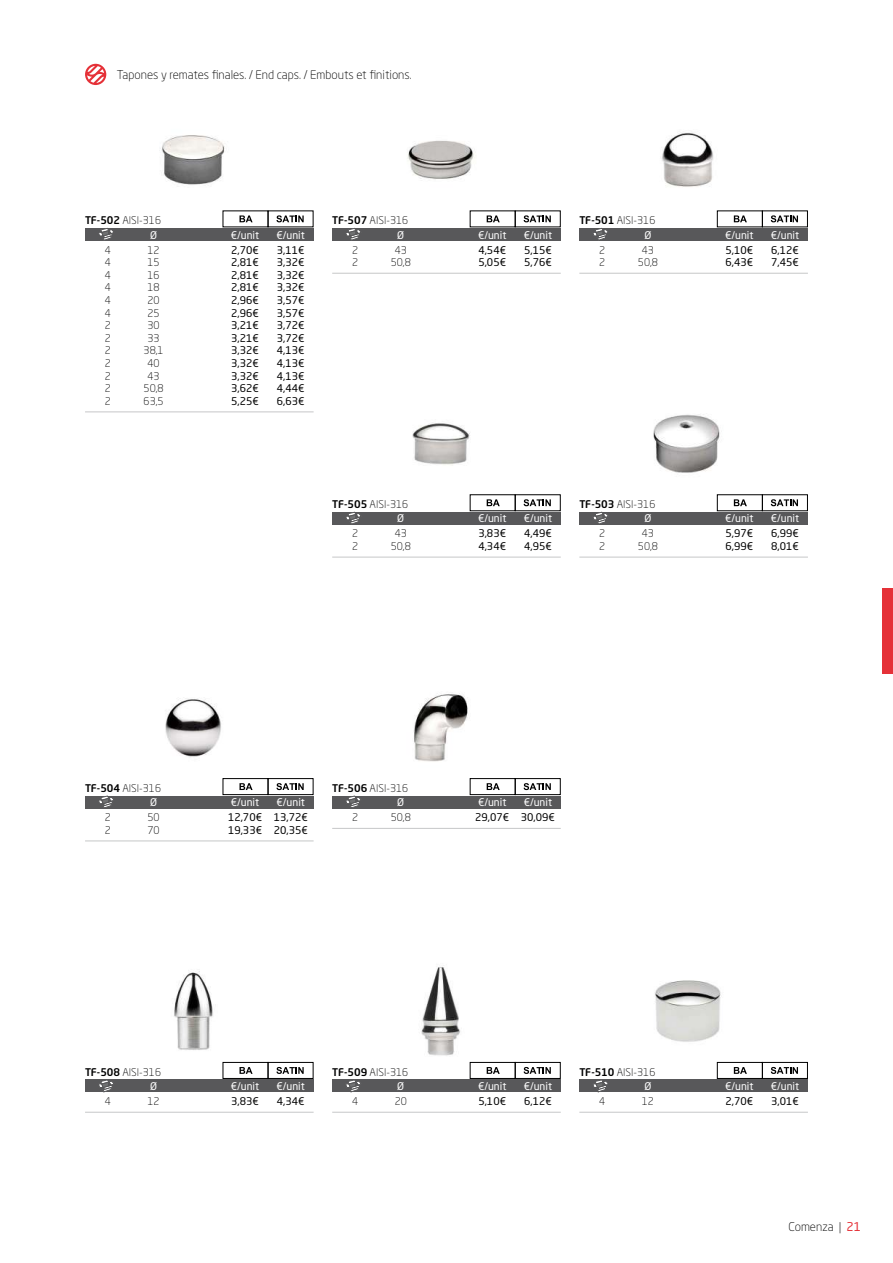
<style>
.page{position:relative;width:893px;height:1263px;background:#fff}
.page>*{position:absolute;margin:0;border:0;box-sizing:border-box;transform-origin:0 0}
.t1{font:300 12px "Neo Sans Std";color:#000}
.t2{font:10.5px/12.6px "Neo Sans Std";color:#000}
.t3{font:300 10.5px/12.6px "Neo Sans Std";color:#000}
.t4{font:10.5px "Neo Sans Std";color:#fff}
.s1{font-weight:500}
.s2{font-weight:400;color:#fff}
.s3{font-weight:400;color:#e53138}
</style>
<div class="page">
<div style="left:882px;top:589px;width:11px;height:85px;background:#e53138"></div>
<svg style="left:85px;top:64px;width:21px;height:21px"></svg>
<div style="left:85px;top:228px;width:229px;height:13px;background:#58585a"></div>
<img style="left:162px;top:135px;width:63px;height:50px">
<svg style="left:239px;top:215px;width:14px;height:7px"></svg>
<svg style="left:276px;top:215px;width:28px;height:7px"></svg>
<hr style="left:85px;top:411px;width:229px;height:1px;background:#c6c7c8">
<svg style="left:99px;top:227px;width:14px;height:13px"></svg>
<div style="left:332px;top:228px;width:229px;height:13px;background:#58585a"></div>
<img style="left:407px;top:140px;width:68px;height:72px">
<svg style="left:487px;top:215px;width:13px;height:7px"></svg>
<svg style="left:524px;top:215px;width:27px;height:7px"></svg>
<hr style="left:332px;top:273px;width:229px;height:1px;background:#c6c7c8">
<svg style="left:346px;top:227px;width:14px;height:13px"></svg>
<div style="left:579px;top:228px;width:229px;height:13px;background:#58585a"></div>
<img style="left:661px;top:133px;width:56px;height:79px">
<svg style="left:734px;top:215px;width:13px;height:7px"></svg>
<svg style="left:771px;top:215px;width:27px;height:7px"></svg>
<hr style="left:579px;top:273px;width:229px;height:1px;background:#c6c7c8">
<svg style="left:593px;top:227px;width:15px;height:13px"></svg>
<div style="left:332px;top:512px;width:229px;height:13px;background:#58585a"></div>
<img style="left:412px;top:422px;width:58px;height:74px">
<svg style="left:487px;top:499px;width:13px;height:7px"></svg>
<svg style="left:524px;top:499px;width:27px;height:7px"></svg>
<hr style="left:332px;top:557px;width:229px;height:1px;background:#c6c7c8">
<svg style="left:346px;top:511px;width:14px;height:13px"></svg>
<div style="left:579px;top:512px;width:229px;height:13px;background:#58585a"></div>
<img style="left:653px;top:414px;width:67px;height:82px">
<svg style="left:734px;top:499px;width:13px;height:7px"></svg>
<svg style="left:771px;top:499px;width:27px;height:7px"></svg>
<hr style="left:579px;top:557px;width:229px;height:1px;background:#c6c7c8">
<svg style="left:593px;top:511px;width:15px;height:13px"></svg>
<div style="left:85px;top:796px;width:229px;height:12px;background:#58585a"></div>
<img style="left:165px;top:698px;width:56px;height:59px">
<div style="left:222px;top:778px;width:47px;height:17px;border:1px solid #000"></div>
<svg style="left:239px;top:783px;width:14px;height:7px"></svg>
<div style="left:268px;top:778px;width:46px;height:17px;border:1px solid #000"></div>
<svg style="left:276px;top:783px;width:28px;height:7px"></svg>
<hr style="left:85px;top:840px;width:229px;height:1px;background:#c6c7c8">
<svg style="left:97px;top:795px;width:18px;height:14px"></svg>
<div style="left:332px;top:796px;width:229px;height:12px;background:#58585a"></div>
<img style="left:414px;top:693px;width:56px;height:87px">
<div style="left:470px;top:778px;width:46px;height:17px;border:1px solid #000"></div>
<svg style="left:487px;top:783px;width:13px;height:7px"></svg>
<div style="left:515px;top:778px;width:46px;height:17px;border:1px solid #000"></div>
<svg style="left:524px;top:783px;width:27px;height:7px"></svg>
<hr style="left:332px;top:828px;width:229px;height:1px;background:#c6c7c8">
<svg style="left:344px;top:795px;width:19px;height:14px"></svg>
<div style="left:85px;top:1079px;width:229px;height:13px;background:#58585a"></div>
<img style="left:174px;top:970px;width:87px;height:92px">
<div style="left:222px;top:1062px;width:47px;height:17px;border:1px solid #000"></div>
<svg style="left:239px;top:1067px;width:14px;height:7px"></svg>
<div style="left:268px;top:1062px;width:46px;height:17px;border:1px solid #000"></div>
<svg style="left:276px;top:1067px;width:28px;height:7px"></svg>
<hr style="left:85px;top:1112px;width:229px;height:1px;background:#c6c7c8">
<svg style="left:99px;top:1080px;width:14px;height:13px"></svg>
<div style="left:332px;top:1079px;width:229px;height:13px;background:#58585a"></div>
<img style="left:421px;top:965px;width:87px;height:99px">
<div style="left:470px;top:1062px;width:46px;height:17px;border:1px solid #000"></div>
<svg style="left:487px;top:1067px;width:13px;height:7px"></svg>
<div style="left:515px;top:1062px;width:46px;height:17px;border:1px solid #000"></div>
<svg style="left:524px;top:1067px;width:27px;height:7px"></svg>
<hr style="left:332px;top:1112px;width:229px;height:1px;background:#c6c7c8">
<svg style="left:346px;top:1080px;width:14px;height:13px"></svg>
<div style="left:579px;top:1079px;width:229px;height:13px;background:#58585a"></div>
<img style="left:655px;top:980px;width:101px;height:84px">
<div style="left:717px;top:1062px;width:46px;height:17px;border:1px solid #000"></div>
<svg style="left:734px;top:1067px;width:13px;height:7px"></svg>
<div style="left:762px;top:1062px;width:46px;height:17px;border:1px solid #000"></div>
<svg style="left:771px;top:1067px;width:27px;height:7px"></svg>
<hr style="left:579px;top:1112px;width:229px;height:1px;background:#c6c7c8">
<svg style="left:593px;top:1080px;width:15px;height:13px"></svg>
<p class="t1" style="left:117px;top:67px;width:296px">Tapones y remates finales. / End caps. / Embouts et finitions.</p>
<p class="t3" style="left:150px;top:213px;width:12px;line-height:14.4px;text-indent:-65px"><span class="s1">TF-502</span> AISI-316<br><span class="s2">Ø</span></p>
<p class="t3" style="left:144px;top:243px;width:22px;text-align:center">12<br>15<br>16<br>18<br>20<br>25<br>30<br>33<br>38,1<br>40<br>43<br>50,8<br>63,5</p>
<p class="t3" style="left:105px;top:243px;width:8px;text-align:justify">4<br>4<br>4<br>4<br>4<br>4<br>2<br>2<br>2<br>2<br>2<br>2<br>2</p>
<p class="t4" style="left:231px;top:228px;width:30px">€/unit</p>
<p class="t2" style="left:231px;top:243px;width:29px;text-align:justify">2,70€ 2,81€ 2,81€ 2,81€ 2,96€ 2,96€ 3,21€ 3,21€ 3,32€ 3,32€ 3,32€ 3,62€ 5,25€</p>
<p class="t4" style="left:277px;top:228px;width:30px">€/unit</p>
<p class="t2" style="left:277px;top:243px;width:29px;text-align:justify">3,11€ 3,32€ 3,32€ 3,32€ 3,57€ 3,57€ 3,72€ 3,72€ 4,13€ 4,13€ 4,13€ 4,44€ 6,63€</p>
<p class="t3" style="left:397px;top:213px;width:12px;line-height:14.4px;text-indent:-65px"><span class="s1">TF-507</span> AISI-316<br><span class="s2">Ø</span></p>
<p class="t3" style="left:391px;top:243px;width:22px;text-align:center">43<br>50,8</p>
<p class="t3" style="left:352px;top:243px;width:8px">2<br>2</p>
<p class="t3" style="left:397px;top:497px;width:12px;line-height:14.4px;text-indent:-65px"><span class="s1">TF-505</span> AISI-316<br><span class="s2">Ø</span></p>
<p class="t3" style="left:391px;top:527px;width:22px;text-align:center">43<br>50,8</p>
<p class="t3" style="left:352px;top:527px;width:8px">2<br>2</p>
<p class="t4" style="left:478px;top:228px;width:30px">€/unit</p>
<p class="t2" style="left:478px;top:243px;width:29px">4,54€<br>5,05€</p>
<p class="t4" style="left:524px;top:228px;width:30px">€/unit</p>
<p class="t2" style="left:524px;top:243px;width:29px">5,15€<br>5,76€</p>
<p class="t3" style="left:644px;top:213px;width:12px;line-height:14.4px;text-indent:-65px"><span class="s1">TF-501</span> AISI-316<br><span class="s2">Ø</span></p>
<p class="t3" style="left:638px;top:243px;width:22px;text-align:center">43<br>50,8</p>
<p class="t3" style="left:599px;top:243px;width:8px">2<br>2</p>
<p class="t4" style="left:478px;top:512px;width:30px">€/unit</p>
<p class="t2" style="left:478px;top:527px;width:29px">3,83€<br>4,34€</p>
<p class="t4" style="left:524px;top:512px;width:30px">€/unit</p>
<p class="t2" style="left:524px;top:527px;width:29px">4,49€<br>4,95€</p>
<p class="t3" style="left:644px;top:497px;width:12px;line-height:14.4px;text-indent:-65px"><span class="s1">TF-503</span> AISI-316<br><span class="s2">Ø</span></p>
<p class="t3" style="left:638px;top:527px;width:22px;text-align:center">43<br>50,8</p>
<p class="t3" style="left:599px;top:527px;width:8px">2<br>2</p>
<p class="t4" style="left:725px;top:228px;width:30px">€/unit</p>
<p class="t2" style="left:725px;top:243px;width:29px">5,10€<br>6,43€</p>
<p class="t4" style="left:771px;top:228px;width:30px">€/unit</p>
<p class="t2" style="left:771px;top:243px;width:29px">6,12€<br>7,45€</p>
<p class="t4" style="left:725px;top:512px;width:30px">€/unit</p>
<p class="t2" style="left:725px;top:527px;width:29px">5,97€<br>6,99€</p>
<p class="t4" style="left:771px;top:512px;width:30px">€/unit</p>
<p class="t2" style="left:771px;top:527px;width:29px">6,99€<br>8,01€</p>
<p class="t3" style="left:150px;top:781px;width:12px;line-height:14.4px;text-indent:-65px"><span class="s1">TF-504</span> AISI-316<br><span class="s2">Ø</span></p>
<p class="t3" style="left:148px;top:811px;width:14px">50<br>70</p>
<p class="t3" style="left:105px;top:811px;width:8px">2<br>2</p>
<p class="t4" style="left:231px;top:796px;width:30px">€/unit</p>
<p class="t2" style="left:228px;top:811px;width:36px">12,70€<br>19,33€</p>
<p class="t4" style="left:277px;top:796px;width:30px">€/unit</p>
<p class="t2" style="left:274px;top:811px;width:36px">13,72€<br>20,35€</p>
<p class="t3" style="left:397px;top:781px;width:12px;line-height:14.4px;text-indent:-65px"><span class="s1">TF-506</span> AISI-316<br><span class="s2">Ø</span></p>
<p class="t3" style="left:391px;top:811px;width:22px">50,8</p>
<p class="t4" style="left:478px;top:796px;width:30px">€/unit</p>
<p class="t2" style="left:475px;top:811px;width:36px">29,07€</p>
<p class="t4" style="left:524px;top:796px;width:30px">€/unit</p>
<p class="t3" style="left:352px;top:811px;width:8px">2</p>
<p class="t2" style="left:521px;top:811px;width:36px">30,09€</p>
<p class="t3" style="left:150px;top:1065px;width:12px;line-height:14.4px;text-indent:-65px"><span class="s1">TF-508</span> AISI-316<br><span class="s2">Ø</span></p>
<p class="t3" style="left:148px;top:1095px;width:14px">12</p>
<p class="t4" style="left:231px;top:1080px;width:30px">€/unit</p>
<p class="t2" style="left:231px;top:1095px;width:29px">3,83€</p>
<p class="t4" style="left:277px;top:1080px;width:30px">€/unit</p>
<p class="t3" style="left:105px;top:1095px;width:8px">4</p>
<p class="t2" style="left:277px;top:1095px;width:29px">4,34€</p>
<p class="t3" style="left:397px;top:1065px;width:12px;line-height:14.4px;text-indent:-65px"><span class="s1">TF-509</span> AISI-316<br><span class="s2">Ø</span></p>
<p class="t3" style="left:395px;top:1095px;width:14px">20</p>
<p class="t4" style="left:478px;top:1080px;width:30px">€/unit</p>
<p class="t2" style="left:478px;top:1095px;width:29px">5,10€</p>
<p class="t4" style="left:524px;top:1080px;width:30px">€/unit</p>
<p class="t3" style="left:352px;top:1095px;width:8px">4</p>
<p class="t2" style="left:524px;top:1095px;width:29px">6,12€</p>
<p class="t3" style="left:644px;top:1065px;width:12px;line-height:14.4px;text-indent:-65px"><span class="s1">TF-510</span> AISI-316<br><span class="s2">Ø</span></p>
<p class="t3" style="left:642px;top:1095px;width:14px">12</p>
<p class="t4" style="left:725px;top:1080px;width:30px">€/unit</p>
<p class="t2" style="left:725px;top:1095px;width:29px">2,70€</p>
<p class="t4" style="left:771px;top:1080px;width:30px">€/unit</p>
<p class="t3" style="left:599px;top:1095px;width:8px">4</p>
<p class="t2" style="left:771px;top:1095px;width:29px">3,01€</p>
<p class="t1" style="left:788px;top:1219px;width:74px">Comenza | <span class="s3">21</span></p>
</div>
